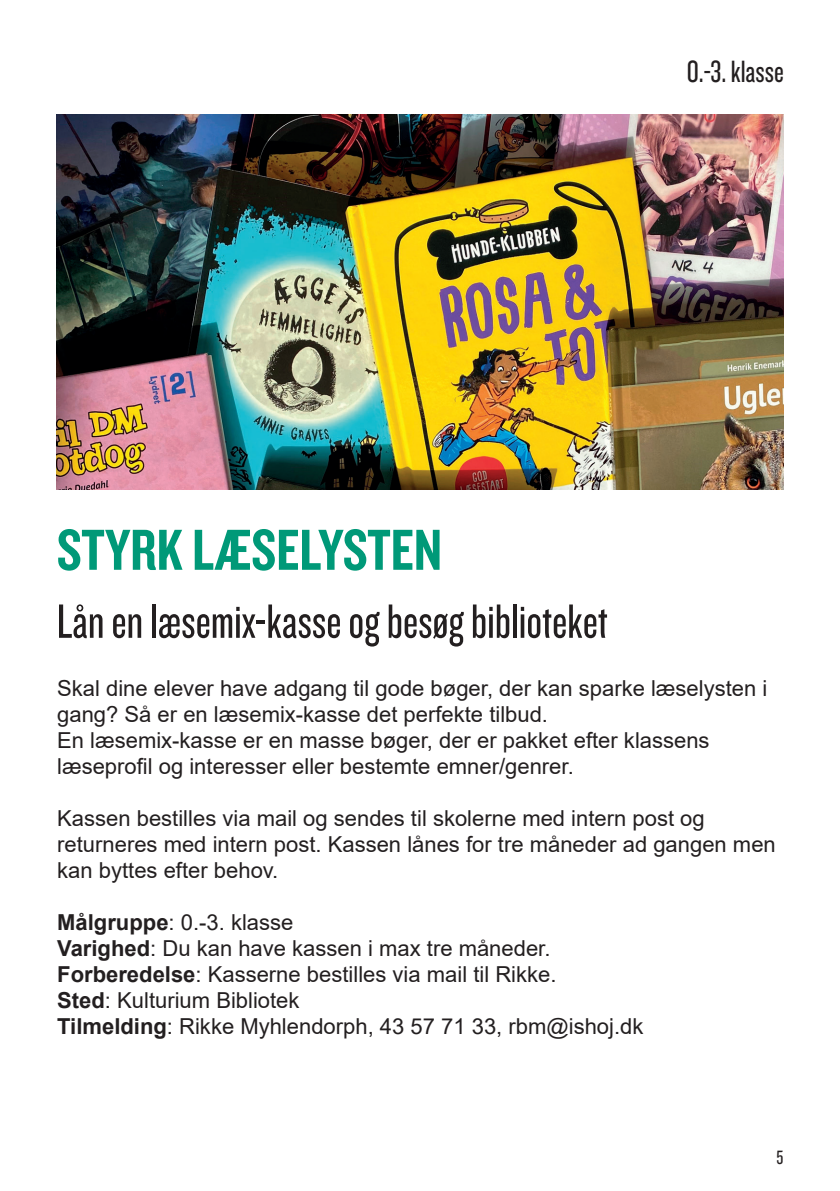
<style>
.page{position:relative;width:840px;height:1191px;background:#fff}
.page>*{position:absolute;margin:0;border:0;box-sizing:border-box;transform-origin:0 0}
.t1{font:60px "Knockout 49 Liteweight";color:#009978}
.t2{font:50px "Knockout 28 Junior Feathrwt";color:#231f20}
.t3{font:32px "Knockout 28 Junior Feathrwt";color:#231f20}
.t4{font:22px/26px "Arial";color:#231f20}
.t5{font:20px "Knockout 28 Junior Feathrwt";color:#231f20}
.s1{font-weight:700}
</style>
<div class="page">
<img style="left:56px;top:115px;width:726px;height:374px">
<h3 class="t3" style="left:686px;top:52px;width:98px">0.-3. klasse</h3>
<h1 class="t1" style="left:57px;top:512px;width:386px">STYRK LÆSELYSTEN</h1>
<h2 class="t2" style="left:57px;top:590px;width:552px">Lån en læsemix-kasse og besøg biblioteket</h2>
<p class="t4" style="left:57px;top:675px;width:711px">Skal dine elever have adgang til gode bøger, der kan sparke læselysten i gang? Så er en læsemix-kasse det perfekte tilbud.<br>En læsemix-kasse er en masse bøger, der er pakket efter klassens læseprofil og interesser eller bestemte emner/genrer.</p>
<p class="t4" style="left:57px;top:805px;width:719px">Kassen bestilles via mail og sendes til skolerne med intern post og returneres med intern post. Kassen lånes for tre måneder ad gangen men kan byttes efter behov.</p>
<p class="t4" style="left:57px;top:909px;width:587px"><span class="s1">Målgruppe</span>: 0.-3. klasse<br><span class="s1">Varighed</span>: Du kan have kassen i max tre måneder.<br><span class="s1">Forberedelse</span>: Kasserne bestilles via mail til Rikke.<br><span class="s1">Sted</span>: Kulturium Bibliotek<br><span class="s1">Tilmelding</span>: Rikke Myhlendorph, 43 57 71 33, rbm@ishoj.dk</p>
<p class="t5" style="left:776px;top:1145px;width:8px">5</p>
</div>
